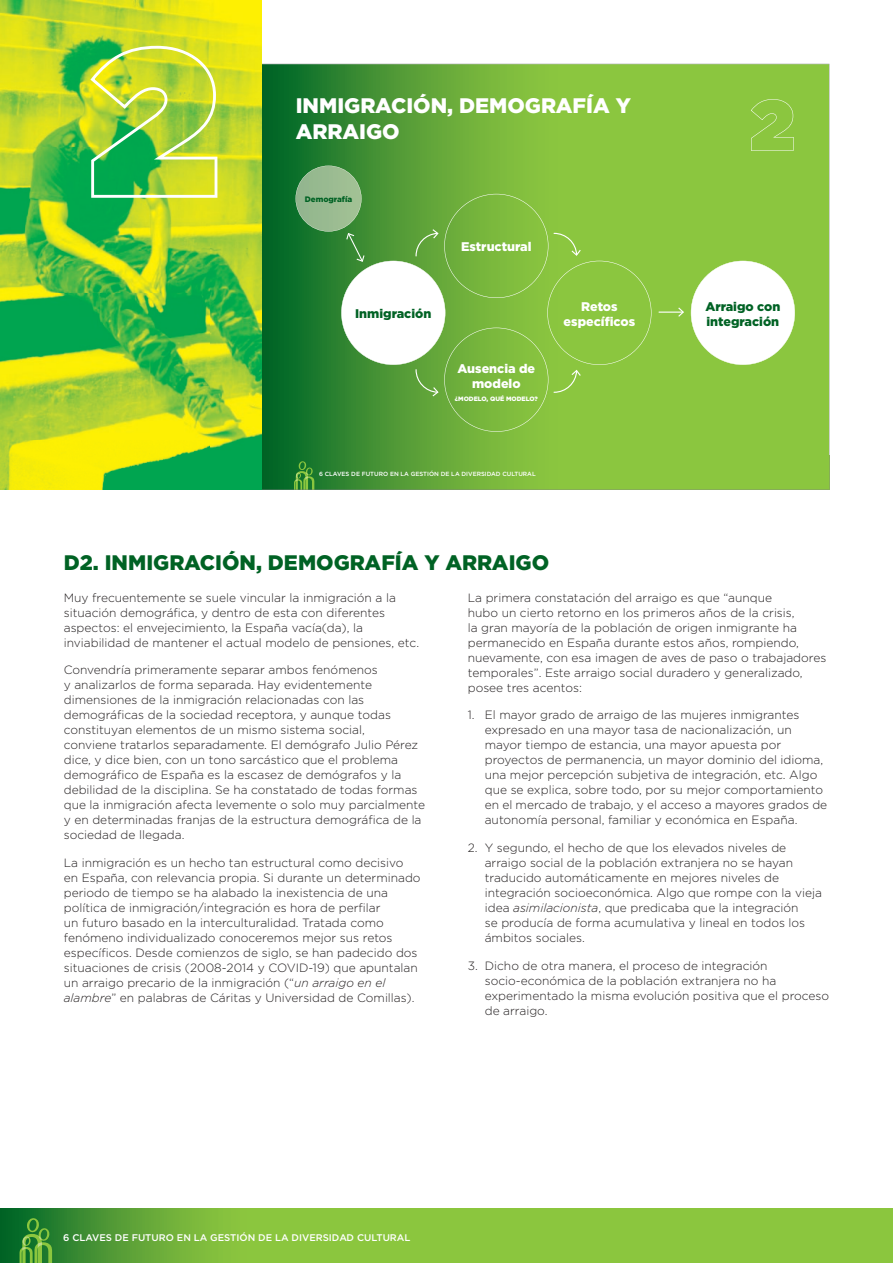
<style>
.page{position:relative;width:893px;height:1263px;background:#fff}
.page>*{position:absolute;margin:0;border:0;box-sizing:border-box;transform-origin:0 0}
.t1{font:900 21px "Gotham";color:#006224}
.t2{font:900 21px/25.2px "Gotham";color:#fff}
.t3{font:900 12.6px/15px "Gotham";color:#fff;text-align:center}
.t4{font:900 12.6px/15px "Gotham";color:#006224}
.t5{font:300 12px/15px "Gotham";color:#231f20}
.t6{font:500 9.6px "Gotham";color:#fff}
.t7{font:900 7.95px "Gotham";color:#006224}
.t8{font:900 6.3px "Gotham";color:#fff}
.t9{font:500 6px "Gotham";color:#fff}
.s1{font-style:italic}
</style>
<div class="page">
<svg style="left:0;top:1209px;width:892px;height:54px;background:#7dbc3c"></svg>
<svg style="left:20px;top:1217px;width:32px;height:46px"></svg>
<svg style="left:261px;top:64px;width:568px;height:426px;background:#79b64a"></svg>
<img style="left:0;top:0;width:261px;height:490px">
<svg style="left:90px;top:46px;width:127px;height:152px;background:#9fd048"></svg>
<h1 class="t2" style="left:296px;top:93px;width:337px">INMIGRACIÓN, DEMOGRAFÍA Y<br>ARRAIGO</h1>
<p class="t7" style="left:305px;top:193px;width:49px">Demografía</p>
<p class="t3" style="left:461px;top:239px;width:72px">Estructural</p>
<p class="t4" style="left:355px;top:305px;width:78px">Inmigración</p>
<p class="t3" style="left:564px;top:299px;width:73px">Retos específicos</p>
<p class="t3" style="left:457px;top:361px;width:79px">Ausencia de modelo</p>
<p class="t8" style="left:455px;top:394px;width:84px">¿MODELO, QUÉ MODELO?</p>
<p class="t9" style="left:319px;top:470px;width:218px">6 CLAVES DE FUTURO EN LA GESTIÓN DE LA DIVERSIDAD CULTURAL</p>
<p class="t4" style="left:705px;top:299px;width:77px">Arraigo con integración</p>
<h1 class="t1" style="left:64px;top:548px;width:487px">D2. INMIGRACIÓN, DEMOGRAFÍA Y ARRAIGO</h1>
<p class="t5" style="left:64px;top:589px;width:357px">Muy frecuentemente se suele vincular la inmigración a la situación demográfica, y dentro de esta con diferentes aspectos: el envejecimiento, la España vacía(da), la inviabilidad de mantener el actual modelo de pensiones, etc.</p>
<p class="t5" style="left:64px;top:662px;width:363px">Convendría primeramente separar ambos fenómenos<br>y analizarlos de forma separada. Hay evidentemente dimensiones de la inmigración relacionadas con las demográficas de la sociedad receptora, y aunque todas constituyan elementos de un mismo sistema social,<br>conviene tratarlos separadamente. El demógrafo Julio Pérez dice, y dice bien, con un tono sarcástico que el problema demográfico de España es la escasez de demógrafos y la debilidad de la disciplina. Se ha constatado de todas formas que la inmigración afecta levemente o solo muy parcialmente y en determinadas franjas de la estructura demográfica de la sociedad de llegada.</p>
<p class="t5" style="left:64px;top:855px;width:358px">La inmigración es un hecho tan estructural como decisivo en España, con relevancia propia. Si durante un determinado periodo de tiempo se ha alabado la inexistencia de una política de inmigración/integración es hora de perfilar<br>un futuro basado en la interculturalidad. Tratada como fenómeno individualizado conoceremos mejor sus retos específicos. Desde comienzos de siglo, se han padecido dos situaciones de crisis (2008-2014 y COVID-19) que apuntalan un arraigo precario de la inmigración (“<span class="s1">un arraigo en el alambre</span>” en palabras de Cáritas y Universidad de Comillas).</p>
<p class="t5" style="left:468px;top:589px;width:360px">La primera constatación del arraigo es que “aunque<br>hubo un cierto retorno en los primeros años de la crisis,<br>la gran mayoría de la población de origen inmigrante ha permanecido en España durante estos años, rompiendo, nuevamente, con esa imagen de aves de paso o trabajadores temporales”. Este arraigo social duradero y generalizado, posee tres acentos:</p>
<p class="t5" style="left:485px;top:707px;width:344px;text-indent:-17px">1. El mayor grado de arraigo de las mujeres inmigrantes expresado en una mayor tasa de nacionalización, un mayor tiempo de estancia, una mayor apuesta por proyectos de permanencia, un mayor dominio del idioma, una mejor percepción subjetiva de integración, etc. Algo que se explica, sobre todo, por su mejor comportamiento en el mercado de trabajo, y el acceso a mayores grados de autonomía personal, familiar y económica en España.</p>
<p class="t5" style="left:485px;top:840px;width:339px;text-indent:-17px">2. Y segundo, el hecho de que los elevados niveles de arraigo social de la población extranjera no se hayan traducido automáticamente en mejores niveles de integración socioeconómica. Algo que rompe con la vieja idea <span class="s1">asimilacionista</span>, que predicaba que la integración<br>se producía de forma acumulativa y lineal en todos los ámbitos sociales.</p>
<p class="t5" style="left:485px;top:958px;width:346px;text-indent:-17px">3. Dicho de otra manera, el proceso de integración socio-económica de la población extranjera no ha experimentado la misma evolución positiva que el proceso de arraigo.</p>
<p class="t6" style="left:63px;top:1232px;width:349px">6 CLAVES DE FUTURO EN LA GESTIÓN DE LA DIVERSIDAD CULTURAL</p>
</div>
